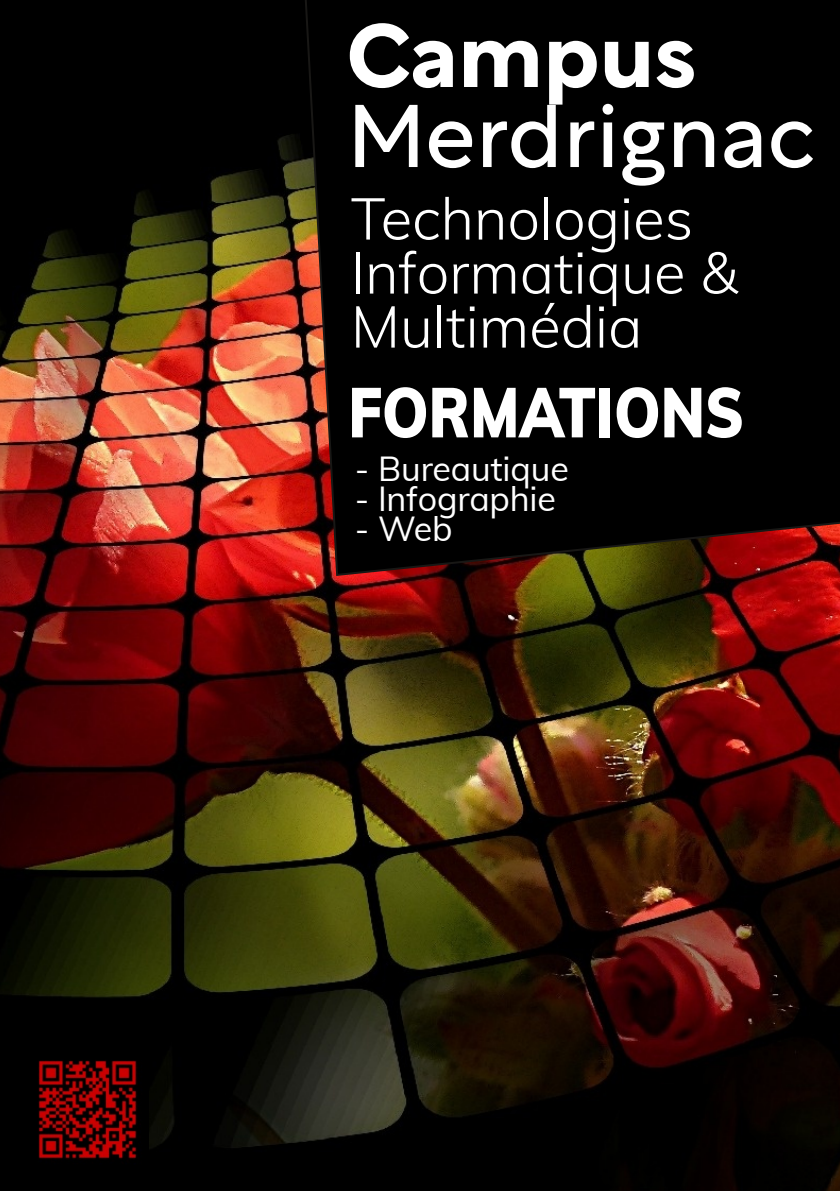
<style>
.page{position:relative;width:840px;height:1191px;background:#fff}
.page>*{position:absolute;margin:0;border:0;box-sizing:border-box;transform-origin:0 0}
.t1{font:88px "Rotunda";color:#fff}
.t2{font:700 88px "Rotunda";color:#fff}
.t3{font:900 69.6px "Muli";color:#fff;scale:.83 1}
.t4{font:300 58px/54px "Muli";color:#fff}
.t5{font:34px "Muli";letter-spacing:-.005em;color:#fff}
</style>
<div class="page">
<img style="left:0;top:0;width:839px;height:1191px">
<svg style="left:303px;top:0;width:536px;height:577px"></svg>
<img style="left:26px;top:1049px;width:122px;height:121px">
<h1 class="t2" style="left:346px;top:19px;width:351px">Campus</h1>
<h1 class="t1" style="left:346px;top:105px;width:470px">Merdrignac</h1>
<p class="t4" style="left:350px;top:191px;width:389px">Technologies<br>Informatique &amp;<br>Multimédia</p>
<p class="t3" style="left:348px;top:367px;width:478px">FORMATIONS</p>
<p class="t5" style="left:354px;top:446px;width:215px">- Bureautique</p>
<p class="t5" style="left:354px;top:476px;width:203px">- Infographie</p>
<p class="t5" style="left:354px;top:506px;width:99px">- Web</p>
</div>
